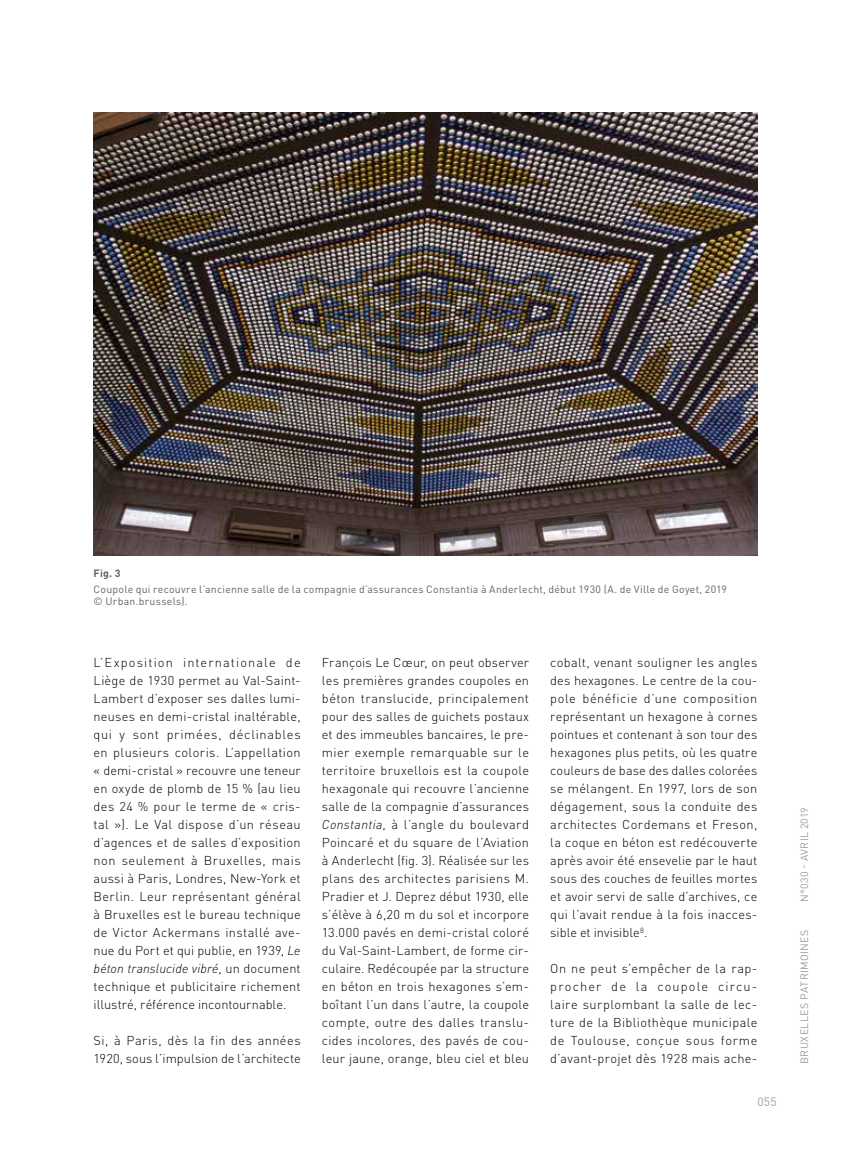
<style>
.page{position:relative;width:851px;height:1149px;background:#fff}
.page>*{position:absolute;margin:0;border:0;box-sizing:border-box;transform-origin:0 0}
.t1{font:300 12.75px/18px "DINOT";letter-spacing:.015em;color:#000;text-align:justify}
.t2{font:12px "DINOT";color:#9d9d9c}
.t3{font:10.5px/12px "DINOT";letter-spacing:.025em;color:#646363}
.t4{font:10.5px "DINOT";letter-spacing:.035em;color:#9d9d9c}
.t5{font:700 10.5px "DINOT";color:#646363}
.s1{font-style:italic}
</style>
<div class="page">
<img style="left:94px;top:113px;width:663px;height:442px">
<p class="t5" style="left:94px;top:566px;width:28px">Fig. 3</p>
<p class="t3" style="left:94px;top:583px;width:634px">Coupole qui recouvre l’ancienne salle de la compagnie d’assurances Constantia à Anderlecht, début 1930 (A. de Ville de Goyet, 2019 © Urban.brussels).</p>
<p class="t1" style="left:94px;top:652px;width:208px">L’Exposition internationale de Liège de 1930 permet au Val-Saint-Lambert d’exposer ses dalles lumi&shy;neuses en demi-cristal inaltérable, qui y sont primées, déclinables en plusieurs coloris. L’appellation « demi-cristal » recouvre une teneur en oxyde de plomb de 15 % (au lieu des 24 % pour le terme de « cris&shy;tal »). Le Val dispose d’un réseau d’agences et de salles d’exposition non seulement à Bruxelles, mais aussi à Paris, Londres, New-York et Berlin. Leur représentant général à Bruxelles est le bureau technique de Victor Ackermans installé ave&shy;nue du Port et qui publie, en 1939, <span class="s1">Le béton translucide vibré</span>, un document technique et publicitaire richement illustré, référence incontournable.</p>
<p class="t1" style="left:94px;top:1030px;width:208px">Si, à Paris, dès la fin des années<br>1920, sous l’impulsion de l’architecte</p>
<p class="t1" style="left:322px;top:652px;width:208px">François Le Cœur, on peut observer les premières grandes coupoles en béton translucide, principalement pour des salles de guichets postaux et des immeubles bancaires, le pre&shy;mier exemple remarquable sur le territoire bruxellois est la coupole hexagonale qui recouvre l’ancienne salle de la compagnie d’assurances <span class="s1">Constantia</span>, à l’angle du boulevard Poincaré et du square de l’Aviation à Anderlecht (fig. 3). Réalisée sur les plans des architectes parisiens M.<br>Pradier et J. Deprez début 1930, elle s’élève à 6,20 m du sol et incorpore 13.000 pavés en demi-cristal coloré du Val-Saint-Lambert, de forme cir&shy;culaire. Redécoupée par la structure en béton en trois hexagones s’em&shy;boîtant l’un dans l’autre, la coupole compte, outre des dalles translu&shy;cides incolores, des pavés de cou&shy;leur jaune, orange, bleu ciel et bleu</p>
<p class="t1" style="left:550px;top:652px;width:208px">cobalt, venant souligner les angles des hexagones. Le centre de la cou&shy;pole bénéficie d’une composition représentant un hexagone à cornes pointues et contenant à son tour des hexagones plus petits, où les quatre couleurs de base des dalles colorées se mélangent. En 1997, lors de son dégagement, sous la conduite des architectes Cordemans et Freson, la coque en béton est redécouverte après avoir été ensevelie par le haut sous des couches de feuilles mortes et avoir servi de salle d’archives, ce qui l’avait rendue à la fois inacces&shy;sible et invisible<sup>8</sup>.</p>
<p class="t1" style="left:550px;top:958px;width:208px">On ne peut s’empêcher de la rap&shy;procher de la coupole circu&shy;laire surplombant la salle de lec&shy;ture de la Bibliothèque municipale de Toulouse, conçue sous forme d’avant-projet dès 1928 mais ache-</p>
<p class="t2" style="left:757px;top:1094px;width:21px">055</p>
<p class="t4" style="left:797px;top:901px;width:96px;rotate:-90deg">N°030 - AVRIL 2019</p>
<p class="t4" style="left:797px;top:1063px;width:136px;rotate:-90deg">BRUXELLES PATRIMOINES</p>
</div>
